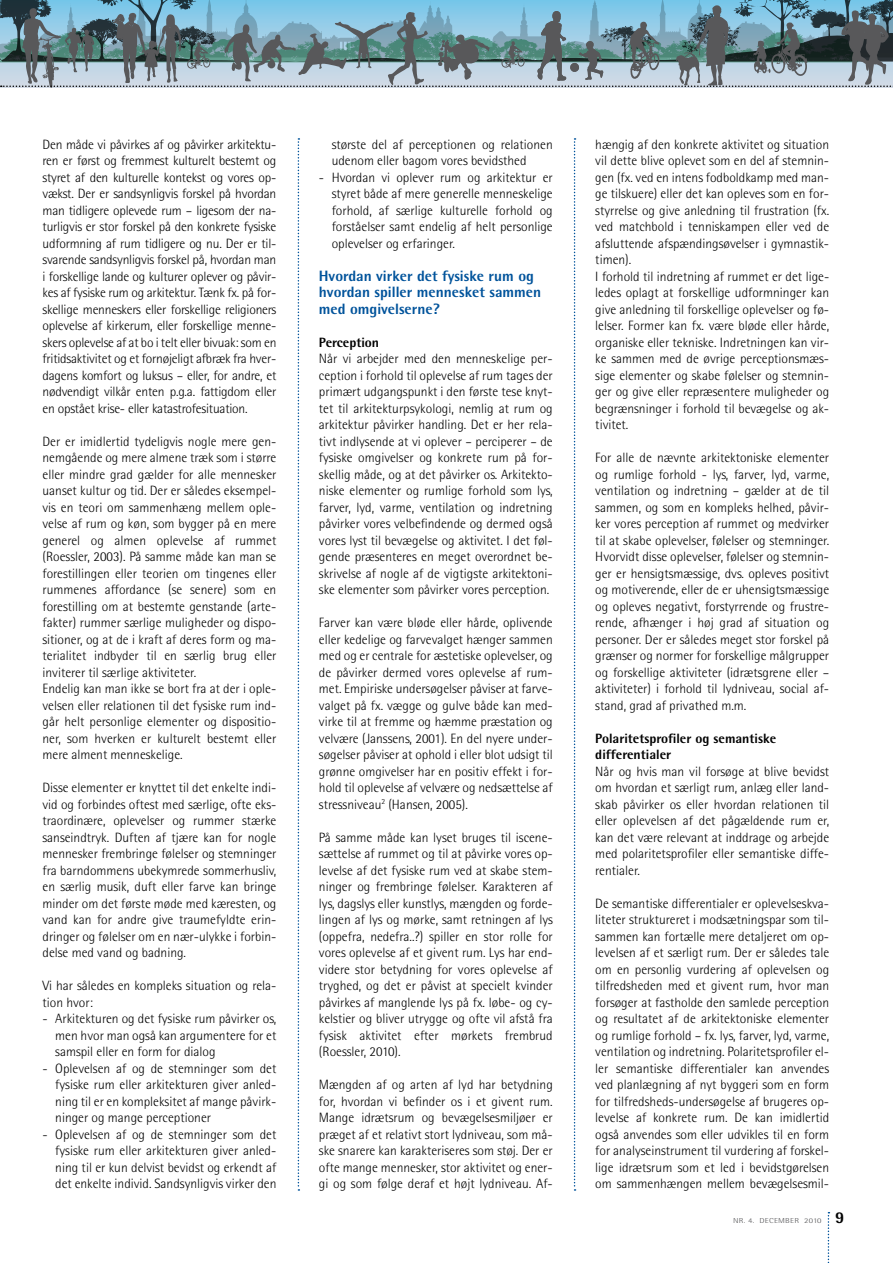
<style>
.page{position:relative;width:893px;height:1263px;background:#fff}
.page>*{position:absolute;margin:0;border:0;box-sizing:border-box;transform-origin:0 0}
.t1{font:800 16.5px "Rotis Semi Sans Std";color:#000}
.t2{font:800 15px/16.5px "Rotis Semi Sans Std";color:#00539b}
.t3{font:300 13.5px/16.5px "Rotis Semi Sans Std";color:#000;text-align:justify}
.t4{font:800 13.5px/16.5px "Rotis Semi Sans Std";color:#000}
.t5{font:300 7.2px "Rotis Semi Sans Std";letter-spacing:.025em;color:#58585a;scale:1.25 1}
</style>
<div class="page">
<svg style="left:828px;top:1212px;width:1px;height:51px"></svg>
<svg style="left:298px;top:138px;width:1px;height:1053px"></svg>
<svg style="left:574px;top:138px;width:1px;height:1053px"></svg>
<svg style="left:0;top:0;width:893px;height:87px;background:#7d9eab"></svg>
<p class="t3" style="left:43px;top:136px;width:235px">Den måde vi påvirkes af og påvirker arkitektu&shy;ren er først og fremmest kulturelt bestemt og styret af den kulturelle kontekst og vores op&shy;vækst. Der er sandsynligvis forskel på hvordan man tidligere oplevede rum – ligesom der na&shy;turligvis er stor forskel på den konkrete fysiske udformning af rum tidligere og nu. Der er til&shy;svarende sandsynligvis forskel på, hvordan man i forskellige lande og kulturer oplever og påvir&shy;kes af fysiske rum og arkitektur. Tænk fx. på for&shy;skellige menneskers eller forskellige religioners oplevelse af kirkerum, eller forskellige menne&shy;skers oplevelse af at bo i telt eller bivuak: som en fritidsaktivitet og et fornøjeligt afbræk fra hver&shy;dagens komfort og luksus – eller, for andre, et nødvendigt vilkår enten p.g.a. fattigdom eller en opstået krise- eller katastrofesituation.</p>
<p class="t3" style="left:43px;top:433px;width:235px;text-align:left">Der er imidlertid tydeligvis nogle mere gen&shy;nemgående og mere almene træk som i større eller mindre grad gælder for alle mennesker uanset kultur og tid. Der er således eksempel&shy;vis en teori om sammenhæng mellem ople&shy;velse af rum og køn, som bygger på en mere generel og almen oplevelse af rummet (Roessler, 2003). På samme måde kan man se forestillingen eller teorien om tingenes eller rummenes affordance (se senere) som en forestilling om at bestemte genstande (arte&shy;fakter) rummer særlige muligheder og dispo&shy;sitioner, og at de i kraft af deres form og ma&shy;terialitet indbyder til en særlig brug eller inviterer til særlige aktiviteter.<br>Endelig kan man ikke se bort fra at der i ople&shy;velsen eller relationen til det fysiske rum ind&shy;går helt personlige elementer og dispositio&shy;ner, som hverken er kulturelt bestemt eller mere alment menneskelige.</p>
<p class="t3" style="left:43px;top:779px;width:235px">Disse elementer er knyttet til det enkelte indi&shy;vid og forbindes oftest med særlige, ofte eks&shy;traordinære, oplevelser og rummer stærke sanseindtryk. Duften af tjære kan for nogle mennesker frembringe følelser og stemninger fra barndommens ubekymrede sommerhusliv, en særlig musik, duft eller farve kan bringe minder om det første møde med kæresten, og vand kan for andre give traumefyldte erin&shy;dringer og følelser om en nær-ulykke i forbin&shy;delse med vand og badning.</p>
<p class="t3" style="left:43px;top:977px;width:235px">Vi har således en kompleks situation og rela&shy;tion hvor:</p>
<p class="t3" style="left:55px;top:1010px;width:223px;text-indent:-13px">- Arkitekturen og det fysiske rum påvirker os, men hvor man også kan argumentere for et samspil eller en form for dialog</p>
<p class="t3" style="left:55px;top:1060px;width:223px;text-indent:-13px">- Oplevelsen af og de stemninger som det fysiske rum eller arkitekturen giver anled&shy;ning til er en kompleksitet af mange påvirk&shy;ninger og mange perceptioner</p>
<p class="t3" style="left:55px;top:1126px;width:223px;text-indent:-13px">- Oplevelsen af og de stemninger som det fysiske rum eller arkitekturen giver anled&shy;ning til er kun delvist bevidst og erkendt af det enkelte individ. Sandsynligvis virker den</p>
<p class="t3" style="left:332px;top:136px;width:223px">største del af perceptionen og relationen udenom eller bagom vores bevidsthed</p>
<p class="t3" style="left:332px;top:169px;width:223px;text-indent:-13px">- Hvordan vi oplever rum og arkitektur er styret både af mere generelle menneskelige forhold, af særlige kulturelle forhold og forståelser samt endelig af helt personlige oplevelser og erfaringer.</p>
<p class="t2" style="left:319px;top:267px;width:224px">Hvordan virker det fysiske rum og hvordan spiller mennesket sammen med omgivelserne?</p>
<p class="t4" style="left:319px;top:334px;width:62px">Perception</p>
<p class="t3" style="left:319px;top:350px;width:235px">Når vi arbejder med den menneskelige per&shy;ception i forhold til oplevelse af rum tages der primært udgangspunkt i den første tese knyt&shy;tet til arkitekturpsykologi, nemlig at rum og arkitektur påvirker handling. Det er her rela&shy;tivt indlysende at vi oplever – perciperer – de fysiske omgivelser og konkrete rum på for&shy;skellig måde, og at det påvirker os. Arkitekto&shy;niske elementer og rumlige forhold som lys, farver, lyd, varme, ventilation og indretning påvirker vores velbefindende og dermed også vores lyst til bevægelse og aktivitet. I det føl&shy;gende præsenteres en meget overordnet be&shy;skrivelse af nogle af de vigtigste arkitektoni&shy;ske elementer som påvirker vores perception.</p>
<p class="t3" style="left:319px;top:614px;width:235px">Farver kan være bløde eller hårde, oplivende eller kedelige og farvevalget hænger sammen med og er centrale for æstetiske oplevelser, og de påvirker dermed vores oplevelse af rum&shy;met. Empiriske undersøgelser påviser at farve&shy;valget på fx. vægge og gulve både kan med&shy;virke til at fremme og hæmme præstation og velvære (Janssens, 2001). En del nyere under&shy;søgelser påviser at ophold i eller blot udsigt til grønne omgivelser har en positiv effekt i for&shy;hold til oplevelse af velvære og nedsættelse af stressniveau<sup>2</sup> (Hansen, 2005).</p>
<p class="t3" style="left:319px;top:829px;width:235px">På samme måde kan lyset bruges til iscene&shy;sættelse af rummet og til at påvirke vores op&shy;levelse af det fysiske rum ved at skabe stem&shy;ninger og frembringe følelser. Karakteren af lys, dagslys eller kunstlys, mængden og forde&shy;lingen af lys og mørke, samt retningen af lys (oppefra, nedefra..?) spiller en stor rolle for vores oplevelse af et givent rum. Lys har end&shy;videre stor betydning for vores oplevelse af tryghed, og det er påvist at specielt kvinder påvirkes af manglende lys på fx. løbe- og cy&shy;kelstier og bliver utrygge og ofte vil afstå fra fysisk aktivitet efter mørkets frembrud (Roessler, 2010).</p>
<p class="t3" style="left:319px;top:1076px;width:235px">Mængden af og arten af lyd har betydning for, hvordan vi befinder os i et givent rum.<br>Mange idrætsrum og bevægelsesmiljøer er præget af et relativt stort lydniveau, som må&shy;ske snarere kan karakteriseres som støj. Der er ofte mange mennesker, stor aktivitet og ener&shy;gi og som følge deraf et højt lydniveau. Af-</p>
<p class="t3" style="left:595px;top:136px;width:235px;text-align:left">hængig af den konkrete aktivitet og situation vil dette blive oplevet som en del af stemnin&shy;gen (fx. ved en intens fodboldkamp med man&shy;ge tilskuere) eller det kan opleves som en for&shy;styrrelse og give anledning til frustration (fx. ved matchbold i tenniskampen eller ved de afsluttende afspændingsøvelser i gymnastik&shy;timen).<br>I forhold til indretning af rummet er det lige&shy;ledes oplagt at forskellige udformninger kan give anledning til forskellige oplevelser og fø&shy;lelser. Former kan fx. være bløde eller hårde, organiske eller tekniske. Indretningen kan vir&shy;ke sammen med de øvrige perceptionsmæs&shy;sige elementer og skabe følelser og stemnin&shy;ger og give eller repræsentere muligheder og begrænsninger i forhold til bevægelse og ak&shy;tivitet.</p>
<p class="t3" style="left:595px;top:449px;width:235px">For alle de nævnte arkitektoniske elementer og rumlige forhold - lys, farver, lyd, varme, ventilation og indretning – gælder at de til sammen, og som en kompleks helhed, påvir&shy;ker vores perception af rummet og medvirker til at skabe oplevelser, følelser og stemninger.<br>Hvorvidt disse oplevelser, følelser og stemnin&shy;ger er hensigtsmæssige, dvs. opleves positivt og motiverende, eller de er uhensigtsmæssige og opleves negativt, forstyrrende og frustre&shy;rende, afhænger i høj grad af situation og personer. Der er således meget stor forskel på grænser og normer for forskellige målgrupper og forskellige aktiviteter (idrætsgrene eller – aktiviteter) i forhold til lydniveau, social af&shy;stand, grad af privathed m.m.</p>
<p class="t4" style="left:595px;top:729px;width:182px">Polaritetsprofiler og semantiske differentialer</p>
<p class="t3" style="left:595px;top:763px;width:235px">N år og hvis man vil forsøge at blive bevidst om hvordan et særligt rum, anlæg eller land&shy;skab påvirker os eller hvordan relationen til eller oplevelsen af det pågældende rum er, kan det være relevant at inddrage og arbejde med polaritetsprofiler eller semantiske diffe&shy;rentialer.</p>
<p class="t3" style="left:595px;top:895px;width:235px">De semantiske differentialer er oplevelseskva&shy;liteter struktureret i modsætningspar som til&shy;sammen kan fortælle mere detaljeret om op&shy;levelsen af et særligt rum. Der er således tale om en personlig vurdering af oplevelsen og tilfredsheden med et givent rum, hvor man forsøger at fastholde den samlede perception og resultatet af de arkitektoniske elementer og rumlige forhold – fx. lys, farver, lyd, varme, ventilation og indretning. Polaritetsprofiler el&shy;ler semantiske differentialer kan anvendes ved planlægning af nyt byggeri som en form for tilfredsheds-undersøgelse af brugeres op&shy;levelse af konkrete rum. De kan imidlertid også anvendes som eller udvikles til en form for analyseinstrument til vurdering af forskel&shy;lige idrætsrum som et led i bevidstgørelsen om sammenhængen mellem bevægelsesmil-</p>
<p class="t5" style="left:733px;top:1216px;width:50px">NR. 4. DECEM BER</p>
<p class="t5" style="left:804px;top:1216px;width:15px">2010</p>
<p class="t1" style="left:835px;top:1207px;width:11px">9</p>
</div>
